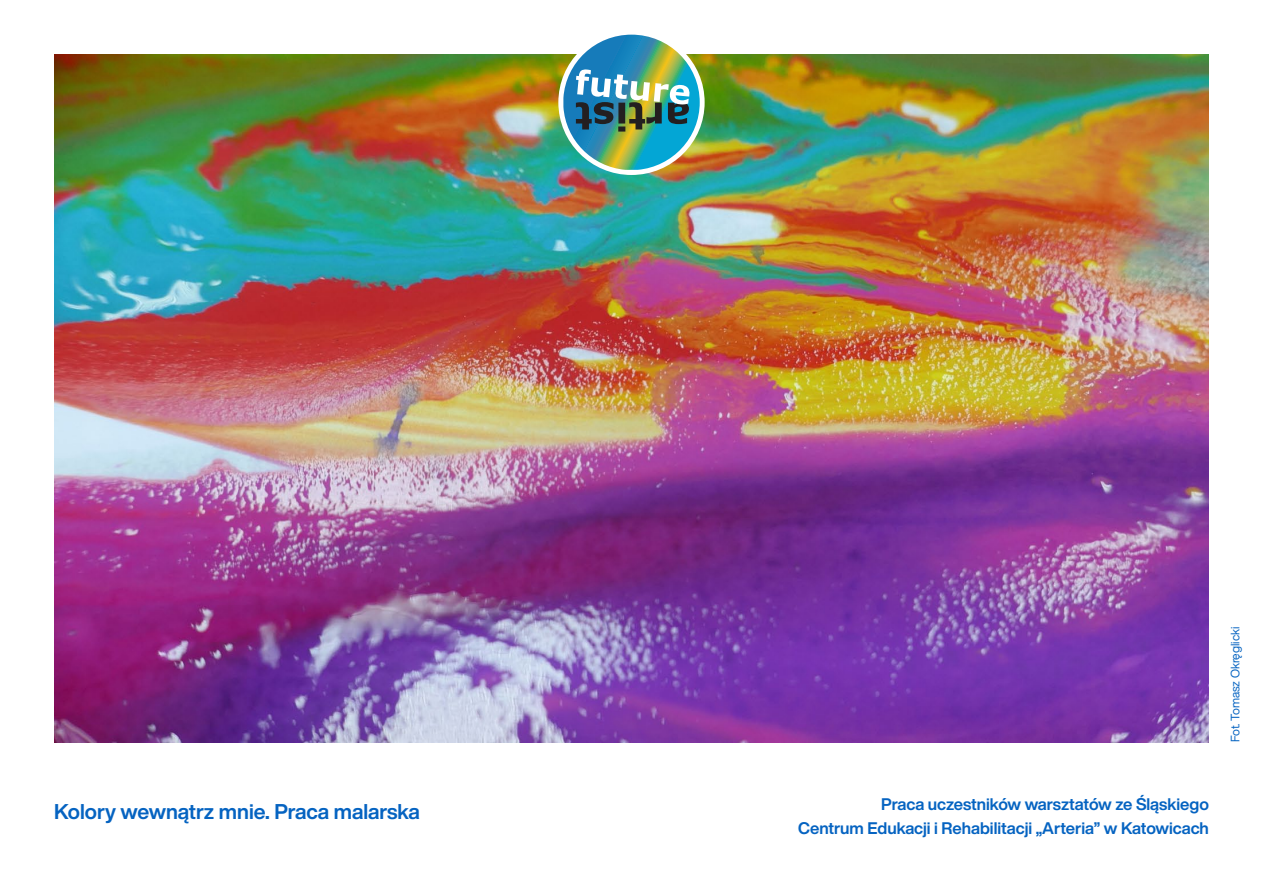
<style>
.page{position:relative;width:1263px;height:893px;background:#fff}
.page>*{position:absolute;margin:0;border:0;box-sizing:border-box;transform-origin:0 0}
.t1{font:700 21px "Helvetica Now Display";color:#0563c1}
.t2{font:700 16.5px/24px "Helvetica Now Display";color:#0563c1;text-align:right}
.t3{font:12px "Helvetica Now Display";color:#0563c1}
</style>
<div class="page">
<img style="left:54px;top:54px;width:1155px;height:688px">
<div style="left:558px;top:30px;width:147px;height:145px;background:#fff;border-radius:50%"></div>
<img style="left:563px;top:35px;width:137px;height:135px">
<p class="t1" style="left:54px;top:797px;width:367px">Kolory wewnątrz mnie. Praca malarska</p>
<p class="t2" style="left:798px;top:792px;width:412px">Praca uczestników warsztatów ze Śląskiego<br>Centrum Edukacji i Rehabilitacji „Arteria” w Katowicach</p>
<p class="t3" style="left:1227px;top:742px;width:117px;rotate:-90deg">Fot. Tomasz Okręglicki</p>
</div>
